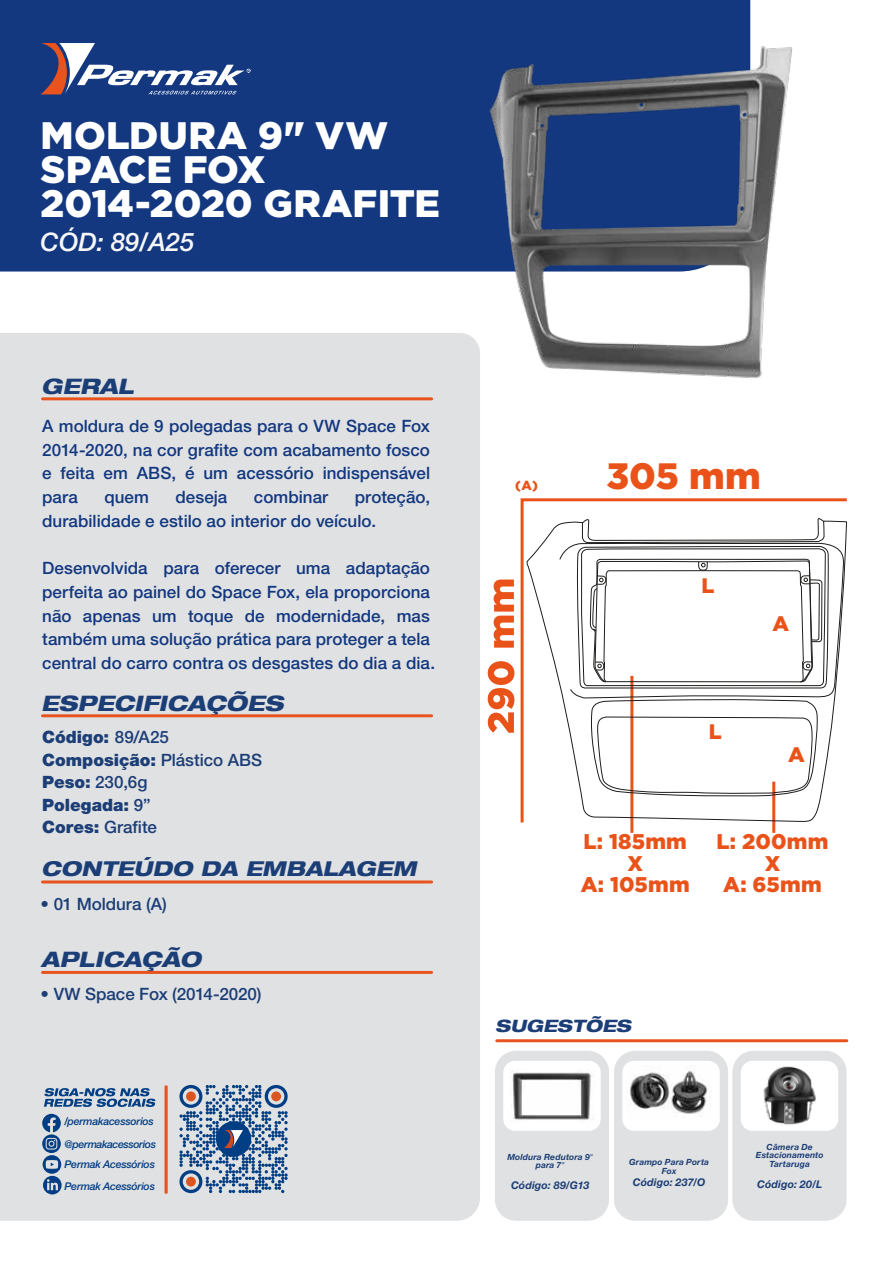
<style>
.page{position:relative;width:893px;height:1263px;background:#fff}
.page>*{position:absolute;margin:0;border:0;box-sizing:border-box;transform-origin:0 0}
.t1{font:900 38.25px/34px "Gotham";color:#fff}
.t2{font:900 36.75px "Gotham";color:#e9531a}
.t3{font:italic 500 25.5px "Helvetica Neue LT Pro";color:#f7f7f6}
.t4{font:900 21.3px/42.6px "Gotham";letter-spacing:.01em;color:#e9531a;text-align:center}
.t5{font:italic 800 expanded 21.3px "Helvetica Neue LT Com";color:#1c3e77}
.t6{font:900 21px "Gotham";color:#e9531a}
.t7{font:italic 800 expanded 20.4px "Helvetica Neue LT Com";color:#1c3e77}
.t8{font:500 16.95px/23.7px "Helvetica Neue LT Pro";color:#133880}
.t9{font:900 16.95px/22.5px "Helvetica Neue LT Pro";color:#1c3e77}
.t10{font:500 16.95px "Helvetica Neue LT Pro";letter-spacing:-.005em;color:#1c3e77}
.t11{font:italic 800 expanded 16.95px "Helvetica Neue LT Com";color:#1c3e77}
.t12{font:900 13.2px "Gotham";color:#e9531a}
.t13{font:italic 500 10.65px/22.2px "Helvetica Neue LT Pro";letter-spacing:-.025em;color:#023e84}
.t14{font:italic 700 10.65px "Helvetica Neue LT Pro";letter-spacing:.01em;color:#1c3e77}
.t15{font:italic 700 8.55px/8.6px "Helvetica Neue LT Pro";letter-spacing:.015em;color:#1c3e77;text-align:center}
.s1{font-weight:500}
.s2{font-family:"Myriad Pro";font-weight:400;font-style:normal}
</style>
<div class="page">
<div style="left:0;top:0;width:750px;height:272px;background:#133880"></div>
<svg style="left:41px;top:43px;width:209px;height:51px"></svg>
<div style="left:0;top:333px;width:480px;height:888px;background:#e0e1e2"></div>
<svg style="left:42px;top:1114px;width:20px;height:80px;background:#708eb2"></svg>
<svg style="left:44px;top:1088px;width:111px;height:19px;background:#7491b4"></svg>
<hr style="left:165px;top:1085px;width:3px;height:109px;background:#e9531d">
<svg style="left:173px;top:1078px;width:121px;height:122px;background:#a1b3c7"></svg>
<svg style="left:179px;top:1085px;width:23px;height:23px"></svg>
<svg style="left:265px;top:1085px;width:23px;height:23px"></svg>
<svg style="left:179px;top:1170px;width:23px;height:23px"></svg>
<div style="left:186px;top:1091px;width:10px;height:10px;background:#d95521;border-radius:50%"></div>
<div style="left:271px;top:1091px;width:10px;height:10px;background:#d95521;border-radius:50%"></div>
<div style="left:186px;top:1177px;width:10px;height:9px;background:#d95521;border-radius:50%"></div>
<div style="left:216px;top:1121px;width:35px;height:36px;background:#023e84;border-radius:50%"></div>
<svg style="left:224px;top:1130px;width:19px;height:18px"></svg>
<hr style="left:43px;top:714px;width:389px;height:3px;background:#e9531d">
<hr style="left:43px;top:971px;width:389px;height:3px;background:#e9531d">
<hr style="left:43px;top:880px;width:389px;height:3px;background:#e9531d">
<hr style="left:497px;top:1039px;width:350px;height:3px;background:#e9531d">
<hr style="left:43px;top:397px;width:389px;height:3px;background:#e9531d">
<div style="left:495px;top:1051px;width:114px;height:170px;background:#e0e1e2;border-radius:21px"></div>
<div style="left:614px;top:1051px;width:114px;height:170px;background:#e0e1e2;border-radius:21px"></div>
<div style="left:732px;top:1051px;width:114px;height:170px;background:#e0e1e2;border-radius:21px"></div>
<div style="left:503px;top:1061px;width:98px;height:70px;background:#fff;border-radius:12px"></div>
<div style="left:622px;top:1061px;width:98px;height:70px;background:#fff;border-radius:12px"></div>
<svg style="left:520px;top:498px;width:327px;height:327px"></svg>
<svg style="left:488px;top:661px;width:26px;height:72px"></svg>
<svg style="left:494px;top:579px;width:20px;height:69px"></svg>
<hr style="left:772px;top:782px;width:3px;height:51px;background:#e9531a">
<hr style="left:630px;top:676px;width:3px;height:157px;background:#e9531a">
<img style="left:708px;top:1039px;width:141px;height:138px">
<img style="left:458px;top:32px;width:335px;height:364px">
<svg style="left:526px;top:518px;width:321px;height:305px"></svg>
<svg style="left:559px;top:542px;width:285px;height:162px"></svg>
<svg style="left:590px;top:699px;width:229px;height:99px"></svg>
<svg style="left:576px;top:520px;width:253px;height:169px"></svg>
<img style="left:510px;top:1071px;width:85px;height:51px">
<img style="left:630px;top:1065px;width:82px;height:54px">
<h1 class="t1" style="left:41px;top:118px;width:401px">MOLDURA 9" VW<br>SPACE FOX<br>2014-2020 GRAFITE</h1>
<h3 class="t3" style="left:41px;top:227px;width:155px">CÓD: 89/A25</h3>
<p class="t5" style="left:41px;top:372px;width:94px">GERAL</p>
<p class="t8" style="left:42px;top:414px;width:389px;text-align:justify">A moldura de 9 polegadas para o VW Space Fox 2014-2020, na cor grafite com acabamento fosco e feita em ABS, é um acessório indispensável para</p>
<p class="t8" style="left:42px;top:485px;width:389px;text-indent:313px">proteção, durabilidade e estilo ao interior do veículo.</p>
<p class="t8" style="left:42px;top:556px;width:394px">Desenvolvida para oferecer uma adaptação perfeita ao painel do Space Fox, ela proporciona não apenas um toque de modernidade, mas também uma solução prática para proteger a tela central do carro contra os desgastes do dia a dia.</p>
<p class="t8" style="left:104px;top:485px;width:46px">quem</p>
<p class="t8" style="left:176px;top:485px;width:53px">deseja</p>
<p class="t8" style="left:254px;top:485px;width:76px">combinar</p>
<p class="t5" style="left:41px;top:689px;width:244px">ESPECIFICAÇÕES</p>
<p class="t9" style="left:42px;top:726px;width:221px">Código: <span class="s1">89/A25<br></span>Composição: <span class="s1">Plástico ABS<br></span>Peso: <span class="s1">230,6g<br></span>Polegada: <span class="s1">9”<br></span>Cores: <span class="s1">Grafite</span></p>
<p class="t7" style="left:41px;top:856px;width:376px">CONTEÚDO DA EMBALAGEM</p>
<p class="t10" style="left:41px;top:893px;width:128px">• 01 Moldura (A)</p>
<p class="t5" style="left:41px;top:946px;width:161px">APLICAÇÃO</p>
<p class="t10" style="left:41px;top:984px;width:222px">• VW Space Fox (2014-2020)</p>
<p class="t13" style="left:65px;top:1110px;width:93px">/permakacessorios @permakacessorios</p>
<p class="t13" style="left:65px;top:1153px;width:92px">Permak Acessórios<br>Permak Acessórios</p>
<p class="t12" style="left:515px;top:478px;width:24px">(A)</p>
<h2 class="t2" style="left:606px;top:455px;width:156px">305 mm</h2>
<p class="t6" style="left:701px;top:574px;width:14px">L</p>
<p class="t6" style="left:772px;top:611px;width:18px">A</p>
<p class="t6" style="left:709px;top:720px;width:14px">L</p>
<p class="t6" style="left:788px;top:742px;width:18px">A</p>
<p class="t4" style="left:581px;top:820px;width:110px;text-align:left">L: 185mm<br>A: 105mm</p>
<p class="t4" style="left:627px;top:841px;width:17px">X</p>
<p class="t4" style="left:717px;top:820px;width:113px">L: 200mm<br>A: 65mm</p>
<p class="t4" style="left:765px;top:841px;width:17px">X</p>
<p class="t11" style="left:495px;top:1015px;width:137px">SUGESTÕES</p>
<p class="t15" style="left:507px;top:1152px;width:87px">Moldura Redutora 9<span class="s2">” </span>para 7<span class="s2">”</span></p>
<p class="t14" style="left:511px;top:1179px;width:80px">Código: 89/G13</p>
<p class="t15" style="left:629px;top:1157px;width:81px">Grampo Para Porta<br>Fox</p>
<p class="t14" style="left:633px;top:1176px;width:74px">Código: 237/O</p>
<p class="t15" style="left:756px;top:1142px;width:69px">Câmera De<br>Estacionamento<br>Tartaruga</p>
<p class="t14" style="left:757px;top:1178px;width:67px">Código: 20/L</p>
</div>
